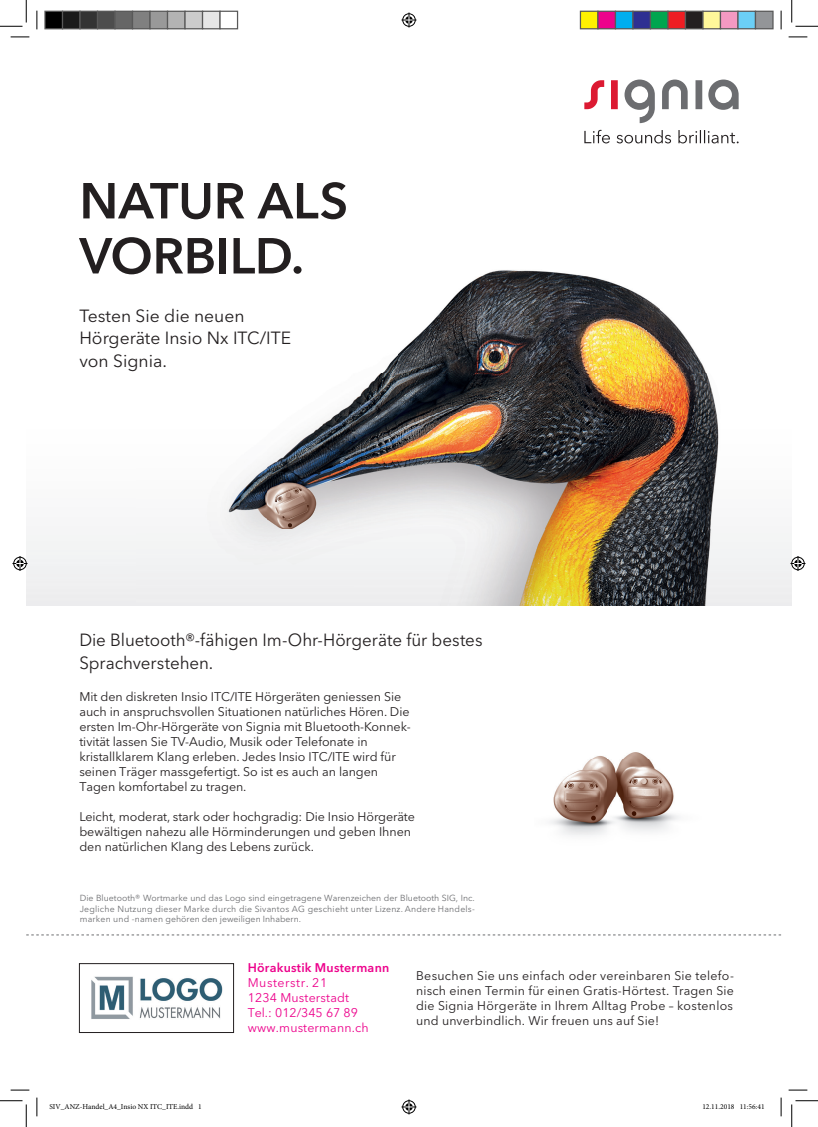
<style>
.page{position:relative;width:818px;height:1127px;background:#fff}
.page>*{position:absolute;margin:0;border:0;box-sizing:border-box;transform-origin:0 0}
.t1{font:600 50px/55px "Avenir Next W1 G";letter-spacing:-.005em;color:#231f20}
.t2{font:17.5px/22.8px "Avenir Next W1 G";color:#231f20}
.t3{font:12.5px/15px "Avenir Next W1 G";letter-spacing:-.005em;color:#231f20}
.t4{font:12.5px/15px "Avenir Next W1 G";letter-spacing:.015em;color:#ed028c}
.t5{font:600 12.5px "Avenir Next W1 G";letter-spacing:.02em;color:#ed028c}
.t6{font:8.75px/10.5px "Avenir Next W1 G";color:#6c6d70;text-align:justify}
.t7{font:7.5px "Minion Pro";color:#000}
</style>
<div class="page">
<img style="left:136px;top:123px;width:656px;height:482px">
<svg style="left:26px;top:934px;width:755px;height:1px"></svg>
<img style="left:91px;top:976px;width:132px;height:43px">
<div style="left:79px;top:963px;width:155px;height:69px;border:1px solid #231f20"></div>
<div style="left:26px;top:416px;width:110px;height:189px;background:#f7f7f8"></div>
<img style="left:550px;top:752px;width:129px;height:84px">
<svg style="left:624px;top:79px;width:115px;height:44px"></svg>
<svg style="left:584px;top:80px;width:34px;height:29px"></svg>
<svg style="left:584px;top:130px;width:154px;height:13px"></svg>
<svg style="left:11px;top:36px;width:18px;height:2px"></svg>
<svg style="left:788px;top:36px;width:19px;height:2px"></svg>
<svg style="left:11px;top:1089px;width:18px;height:1px"></svg>
<svg style="left:788px;top:1089px;width:19px;height:1px"></svg>
<svg style="left:36px;top:11px;width:2px;height:18px"></svg>
<svg style="left:36px;top:1097px;width:2px;height:18px"></svg>
<svg style="left:780px;top:11px;width:2px;height:18px"></svg>
<svg style="left:780px;top:1097px;width:2px;height:18px"></svg>
<svg style="left:0;top:0;width:27px;height:27px"></svg>
<svg style="left:0;top:1100px;width:27px;height:26px"></svg>
<svg style="left:791px;top:0;width:27px;height:27px"></svg>
<svg style="left:791px;top:1100px;width:27px;height:26px"></svg>
<svg style="left:401px;top:13px;width:15px;height:15px"></svg>
<svg style="left:401px;top:1099px;width:15px;height:15px"></svg>
<svg style="left:13px;top:556px;width:15px;height:15px"></svg>
<svg style="left:790px;top:556px;width:15px;height:15px"></svg>
<div style="left:45px;top:11px;width:18px;height:18px;background:#000"></div>
<div style="left:44px;top:11px;width:19px;height:18px;border:1px solid #595959"></div>
<div style="left:63px;top:11px;width:17px;height:18px;background:#1a1a1a"></div>
<div style="left:62px;top:11px;width:19px;height:18px;border:1px solid #595959"></div>
<div style="left:80px;top:11px;width:18px;height:18px;background:#333"></div>
<div style="left:79px;top:11px;width:19px;height:18px;border:1px solid #595959"></div>
<div style="left:98px;top:11px;width:17px;height:18px;background:#4d4d4d"></div>
<div style="left:97px;top:11px;width:19px;height:18px;border:1px solid #595959"></div>
<div style="left:115px;top:11px;width:18px;height:18px;background:#666"></div>
<div style="left:114px;top:11px;width:19px;height:18px;border:1px solid #595959"></div>
<div style="left:133px;top:11px;width:17px;height:18px;background:#808080"></div>
<div style="left:132px;top:11px;width:19px;height:18px;border:1px solid #595959"></div>
<div style="left:150px;top:11px;width:18px;height:18px;background:#999"></div>
<div style="left:149px;top:11px;width:19px;height:18px;border:1px solid #595959"></div>
<div style="left:168px;top:11px;width:17px;height:18px;background:#b3b3b3"></div>
<div style="left:167px;top:11px;width:19px;height:18px;border:1px solid #595959"></div>
<div style="left:185px;top:11px;width:18px;height:18px;background:#ccc"></div>
<div style="left:184px;top:11px;width:19px;height:18px;border:1px solid #595959"></div>
<div style="left:203px;top:11px;width:17px;height:18px;background:#e6e6e6"></div>
<div style="left:202px;top:11px;width:19px;height:18px;border:1px solid #595959"></div>
<div style="left:219px;top:11px;width:19px;height:18px;border:1px solid #595959"></div>
<div style="left:580px;top:11px;width:18px;height:18px;background:#fff101"></div>
<div style="left:580px;top:11px;width:18px;height:18px;border:1px solid #595959"></div>
<div style="left:598px;top:11px;width:17px;height:18px;background:#ed028c"></div>
<div style="left:597px;top:11px;width:19px;height:18px;border:1px solid #595959"></div>
<div style="left:615px;top:11px;width:18px;height:18px;background:#00aeef"></div>
<div style="left:615px;top:11px;width:18px;height:18px;border:1px solid #595959"></div>
<div style="left:633px;top:11px;width:17px;height:18px;background:#2e3092"></div>
<div style="left:632px;top:11px;width:19px;height:18px;border:1px solid #595959"></div>
<div style="left:650px;top:11px;width:18px;height:18px;background:#00a54f"></div>
<div style="left:650px;top:11px;width:18px;height:18px;border:1px solid #595959"></div>
<div style="left:668px;top:11px;width:17px;height:18px;background:#ee1d23"></div>
<div style="left:667px;top:11px;width:19px;height:18px;border:1px solid #595959"></div>
<div style="left:685px;top:11px;width:18px;height:18px;background:#231f20"></div>
<div style="left:685px;top:11px;width:18px;height:18px;border:1px solid #595959"></div>
<div style="left:703px;top:11px;width:17px;height:18px;background:#fff79a"></div>
<div style="left:702px;top:11px;width:19px;height:18px;border:1px solid #595959"></div>
<div style="left:720px;top:11px;width:18px;height:18px;background:#f499c2"></div>
<div style="left:720px;top:11px;width:18px;height:18px;border:1px solid #595959"></div>
<div style="left:738px;top:11px;width:17px;height:18px;background:#6bcff6"></div>
<div style="left:737px;top:11px;width:19px;height:18px;border:1px solid #595959"></div>
<div style="left:755px;top:11px;width:18px;height:18px;background:#939598"></div>
<div style="left:755px;top:11px;width:18px;height:18px;border:1px solid #595959"></div>
<h1 class="t1" style="left:79px;top:173px;width:270px">NATUR ALS<br>VORBILD.</h1>
<h2 class="t2" style="left:79px;top:304px;width:213px">Testen Sie die neuen<br>Hörgeräte Insio Nx ITC/ITE von Signia.</h2>
<h2 class="t2" style="left:79px;top:628px;width:405px">Die Bluetooth®-fähigen Im-Ohr-Hörgeräte für bestes<br>Sprachverstehen.</h2>
<p class="t3" style="left:79px;top:689px;width:333px">Mit den diskreten Insio ITC/ITE Hörgeräten geniessen Sie auch in anspruchsvollen Situationen natürliches Hören. Die ersten Im-Ohr-Hörgeräte von Signia mit Bluetooth-Konnek&shy;tivität lassen Sie TV-Audio, Musik oder Telefonate in kristallklarem Klang erleben. Jedes Insio ITC/ITE wird für seinen Träger massgefertigt. So ist es auch an langen Tagen komfortabel zu tragen.</p>
<p class="t3" style="left:79px;top:809px;width:337px">Leicht, moderat, stark oder hochgradig: Die Insio Hörgeräte bewältigen nahezu alle Hörminderungen und geben Ihnen den natürlichen Klang des Lebens zurück.</p>
<p class="t6" style="left:80px;top:892px;width:397px">Die Bluetooth® Wortmarke und das Logo sind eingetragene Warenzeichen der Bluetooth SIG, Inc.<br>Jegliche Nutzung dieser Marke durch die Sivantos AG geschieht unter Lizenz. Andere Handels&shy;marken und -namen gehören den jeweiligen Inhabern.</p>
<p class="t5" style="left:248px;top:960px;width:143px">Hörakustik Mustermann</p>
<p class="t4" style="left:248px;top:974px;width:122px">Musterstr. 21<br>1234 Musterstadt<br>Tel.: 012/345 67 89 www.mustermann.ch</p>
<p class="t3" style="left:416px;top:967px;width:319px;text-align:justify">Besuchen Sie uns einfach oder vereinbaren Sie telefo&shy;nisch einen Termin für einen Gratis-Hörtest. Tragen Sie die Signia Hörgeräte in Ihrem Alltag Probe – kostenlos und unverbindlich. Wir freuen uns auf Sie!</p>
<p class="t7" style="left:49px;top:1101px;width:154px">SIV_ANZ-Handel_A4_Insio NX ITC_ITE.indd 1</p>
<p class="t7" style="left:702px;top:1101px;width:64px">12.11.2018 11:56:41</p>
</div>
